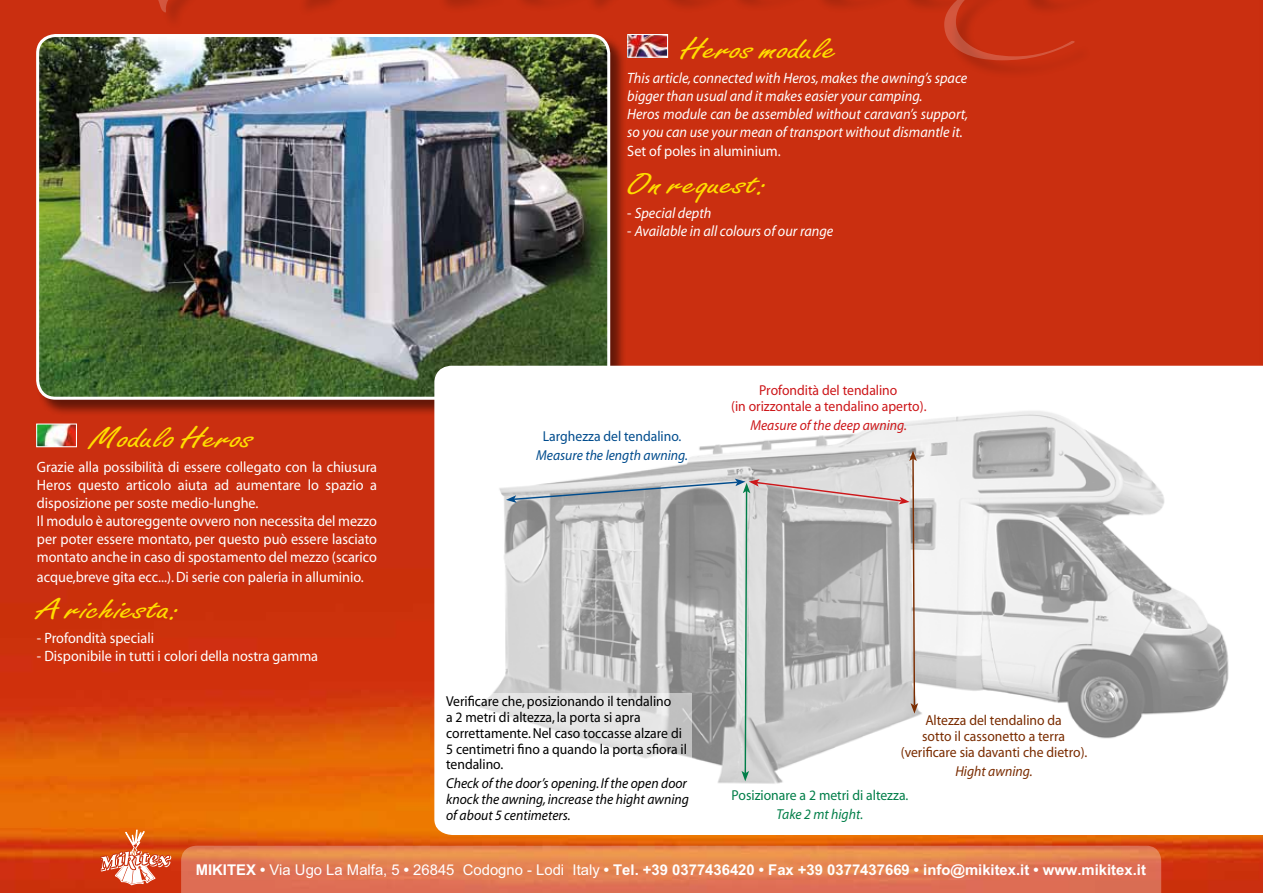
<style>
.page{position:relative;width:1263px;height:893px;background:#fff}
.page>*{position:absolute;margin:0;border:0;box-sizing:border-box;transform-origin:0 0}
.t1{font:30px "Freestyle Script";color:#fd0;scale:1.5 1}
.t2{font:15px/18px "Myriad";color:#fff;scale:.95 1}
.t3{font:italic 15px/18px "Myriad";color:#fff;scale:.95 1}
.t4{font:700 14.85px "Arial";color:#fff}
.t5{font:14.4px/15.9px "Myriad";color:#000;scale:.95 1}
.t6{font:italic 14.4px/15.9px "Myriad";color:#000;scale:.95 1}
.t7{font:14.4px/15.9px "Myriad";color:#7a2c00;text-align:center;scale:.95 1}
.t8{font:14.4px/15.9px "Myriad";color:#cd171a;text-align:center;scale:.95 1}
.t9{font:14.4px "Myriad";color:#007e48;scale:.95 1}
.t10{font:italic 14.4px "Myriad";color:#004c8d;scale:.95 1}
.t11{font:italic 14.4px "Myriad";color:#cd171a;scale:.95 1}
.t12{font:14.4px "Myriad";color:#004c8d;scale:.95 1}
.t13{font:italic 14.4px "Myriad";color:#007e48;scale:.95 1}
.t14{font:italic 14.4px "Myriad";color:#7a2c00;scale:.95 1}
.s1{font-style:normal}
.s2{font-weight:400}
</style>
<div class="page">
<img style="left:0;top:0;width:1263px;height:893px">
<svg style="left:181px;top:846px;width:980px;height:47px;background:#e27c52"></svg>
<svg style="left:100px;top:823px;width:71px;height:65px;background:#e07142"></svg>
<div style="left:159px;top:0;width:964px;height:79px;background:#ca2f10"></div>
<svg style="left:157px;top:0;width:918px;height:60px"></svg>
<div style="left:36px;top:34px;width:591px;height:383px;background:#000;opacity:.5"></div>
<img style="left:38px;top:36px;width:571px;height:362px">
<div style="left:36px;top:34px;width:574px;height:366px;border:3px solid #fff;border-radius:18px"></div>
<img style="left:38px;top:425px;width:37px;height:20px">
<div style="left:36px;top:423px;width:41px;height:24px;border:1px solid #fff"></div>
<img style="left:629px;top:36px;width:37px;height:20px">
<div style="left:627px;top:34px;width:41px;height:24px;border:1px solid #fff"></div>
<svg style="left:433px;top:364px;width:830px;height:472px"></svg>
<img style="left:447px;top:379px;width:798px;height:421px">
<svg style="left:506px;top:451px;width:412px;height:330px;background:#c0c0c0"></svg>
<svg style="left:442px;top:692px;width:250px;height:138px"></svg>
<h1 class="t1" style="left:90px;top:421px;width:110px">Modulo Heros</h1>
<p class="t2" style="left:37px;top:459px;width:360px">Grazie alla possibilità di essere collegato con la chiusura Heros questo articolo aiuta ad aumentare lo spazio a disposizione per soste medio-lunghe.<br>Il modulo è autoreggente ovvero non necessita del mezzo per poter essere montato, per questo può essere lasciato montato anche in caso di spostamento del mezzo (scarico</p>
<p class="t2" style="left:37px;top:568px;width:346px">acque,breve gita ecc...).Di serie con paleria in alluminio.</p>
<h1 class="t1" style="left:37px;top:592px;width:96px">A richiesta:</h1>
<p class="t2" style="left:37px;top:630px;width:125px">- Profondità speciali</p>
<p class="t2" style="left:37px;top:648px;width:298px">- Disponibile in tutti i colori della nostra gamma</p>
<h1 class="t1" style="left:681px;top:31px;width:105px">Heros module</h1>
<p class="t3" style="left:627px;top:69px;width:360px">This article, connected with Heros, makes the awning’s space bigger than usual and it makes easier your camping.<br>Heros module can be assembled without caravan’s support, so you can use your mean of transport without dismantle it.</p>
<p class="t2" style="left:627px;top:143px;width:163px">Set of poles in aluminium.</p>
<h1 class="t1" style="left:627px;top:166px;width:94px">On request:</h1>
<p class="t3" style="left:627px;top:204px;width:90px"><span class="s1">-</span> Special depth</p>
<p class="t3" style="left:627px;top:222px;width:218px"><span class="s1">-</span> Available in all colours of our range</p>
<p class="t12" style="left:543px;top:429px;width:147px">Larghezza del tendalino.</p>
<p class="t10" style="left:536px;top:447px;width:161px">Measure the length awning.</p>
<p class="t8" style="left:731px;top:383px;width:207px">Profondità del tendalino<br>(in orizzontale a tendalino aperto).</p>
<p class="t11" style="left:750px;top:418px;width:166px">Measure of the deep awning.</p>
<p class="t5" style="left:446px;top:694px;width:255px">Verificare che, posizionando il tendalino<br>a 2 metri di altezza, la porta si apra correttamente.Nel caso toccasse alzare di 5 centimetri fino a quando la porta sfiora il tendalino.</p>
<p class="t6" style="left:446px;top:776px;width:257px">Check of the door’s opening. If the open door knock the awning, increase the hight awning of about 5 centimeters.</p>
<p class="t7" style="left:901px;top:713px;width:198px">Altezza del tendalino da<br>sotto il cassonetto a terra (verificare sia davanti che dietro).</p>
<p class="t14" style="left:955px;top:764px;width:83px">Hight awning.</p>
<p class="t9" style="left:732px;top:788px;width:188px">Posizionare a 2 metri di altezza.</p>
<p class="t13" style="left:777px;top:807px;width:93px">Take 2 mt hight.</p>
<p class="t4" style="left:196px;top:861px;width:952px">MIKITEX • <span class="s2">Via Ugo La Malfa, 5</span> • <span class="s2">26845 Codogno - Lodi Italy</span> • Tel. +39 0377436420 • Fax +39 0377437669 • info@mikitex.it • www.mikitex.it</p>
</div>
